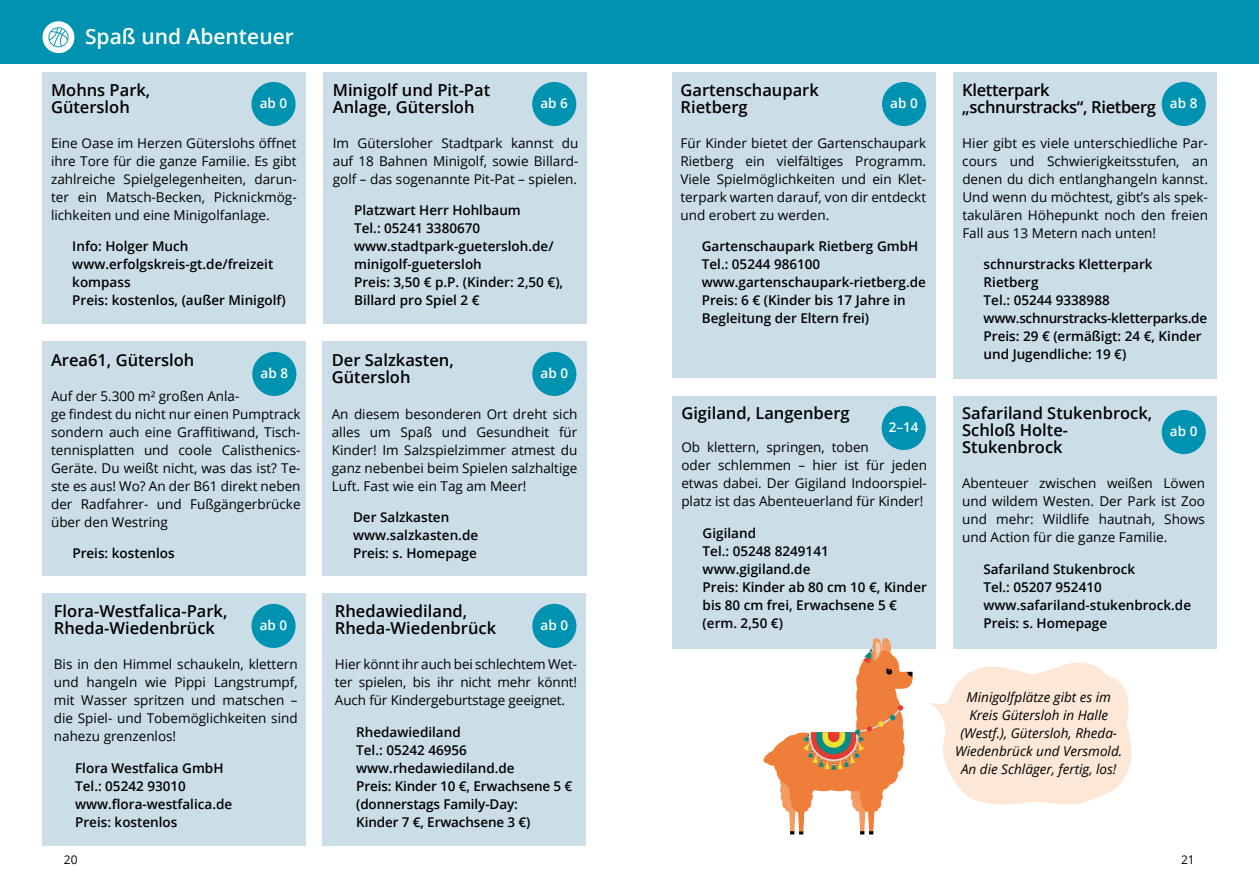
<style>
.page{position:relative;width:1259px;height:893px;background:#fff}
.page>*{position:absolute;margin:0;border:0;box-sizing:border-box;transform-origin:0 0}
.t1{font:600 21px "Open Sans";color:#fff}
.t2{font:600 16.5px/17px "Open Sans";color:#000}
.t3{font:600 16.5px/17px "Open Sans";letter-spacing:-.02em;color:#000}
.t4{font:13.5px/18px "Open Sans";color:#000;text-align:justify}
.t5{font:600 13.5px/18px "Open Sans";color:#000}
.t6{font:italic 13.5px/18px "Open Sans";color:#000;text-align:center}
.t7{font:600 13.5px "Open Sans";color:#fff}
.t8{font:12px "Open Sans";color:#000}
</style>
<div class="page">
<div style="left:0;top:0;width:1259px;height:64px;background:#0093b1"></div>
<div style="left:43px;top:72px;width:263px;height:252px;background:#cbdde7"></div>
<div style="left:323px;top:72px;width:264px;height:252px;background:#cbdde7"></div>
<div style="left:251px;top:82px;width:45px;height:44px;background:#0093b1;border-radius:50%"></div>
<div style="left:532px;top:82px;width:44px;height:44px;background:#0093b1;border-radius:50%"></div>
<div style="left:322px;top:594px;width:264px;height:252px;background:#cbdde7"></div>
<div style="left:43px;top:594px;width:263px;height:252px;background:#cbdde7"></div>
<div style="left:251px;top:604px;width:45px;height:44px;background:#0093b1;border-radius:50%"></div>
<div style="left:43px;top:21px;width:31px;height:32px;background:#fff;border-radius:50%"></div>
<svg style="left:48px;top:27px;width:26px;height:26px"></svg>
<div style="left:43px;top:342px;width:263px;height:234px;background:#cbdde7"></div>
<div style="left:252px;top:352px;width:44px;height:44px;background:#0093b1;border-radius:50%"></div>
<div style="left:532px;top:604px;width:44px;height:44px;background:#0093b1;border-radius:50%"></div>
<div style="left:322px;top:342px;width:265px;height:234px;background:#cbdde7"></div>
<div style="left:532px;top:352px;width:44px;height:44px;background:#0093b1;border-radius:50%"></div>
<div style="left:672px;top:72px;width:263px;height:306px;background:#cbdde7"></div>
<div style="left:952px;top:72px;width:264px;height:306px;background:#cbdde7"></div>
<div style="left:882px;top:82px;width:44px;height:44px;background:#0093b1;border-radius:50%"></div>
<div style="left:1161px;top:82px;width:44px;height:44px;background:#0093b1;border-radius:50%"></div>
<div style="left:952px;top:396px;width:264px;height:252px;background:#cbdde7"></div>
<div style="left:672px;top:396px;width:263px;height:252px;background:#cbdde7"></div>
<div style="left:881px;top:406px;width:45px;height:44px;background:#0093b1;border-radius:50%"></div>
<svg style="left:763px;top:638px;width:149px;height:196px"></svg>
<svg style="left:929px;top:662px;width:203px;height:143px"></svg>
<div style="left:1161px;top:410px;width:44px;height:44px;background:#0093b1;border-radius:50%"></div>
<h1 class="t1" style="left:85px;top:22px;width:210px">Spaß und Abenteuer</h1>
<p class="t2" style="left:51px;top:81px;width:101px">Mohns Park,<br>Gütersloh</p>
<p class="t4" style="left:51px;top:134px;width:247px">Eine Oase im Herzen Güterslohs öffnet ihre Tore für die ganze Familie. Es gibt zahlreiche Spielgelegenheiten, darun&shy;ter ein Matsch-Becken, Picknickmög&shy;lichkeiten und eine Minigolfanlage.</p>
<p class="t5" style="left:72px;top:237px;width:215px">Info: Holger Much www.erfolgskreis-gt.de/freizeit kompass<br>Preis: kostenlos, (außer Minigolf)</p>
<p class="t7" style="left:260px;top:94px;width:29px">ab 0</p>
<p class="t2" style="left:51px;top:351px;width:145px">Area61, Gütersloh</p>
<p class="t4" style="left:51px;top:386px;width:251px;text-align:left">Auf der 5.300 m² großen Anla-<br>ge findest du nicht nur einen Pumptrack sondern auch eine Graffitiwand, Tisch&shy;tennisplatten und coole Calisthenics-Geräte. Du weißt nicht, was das ist? Te&shy;ste es aus! Wo? An der B61 direkt neben der Radfahrer- und Fußgängerbrücke über den Westring</p>
<p class="t5" style="left:72px;top:544px;width:104px">Preis: kostenlos</p>
<p class="t7" style="left:260px;top:364px;width:29px">ab 8</p>
<p class="t2" style="left:54px;top:602px;width:175px">Flora-Westfalica-Park,<br>Rheda-Wiedenbrück</p>
<p class="t4" style="left:54px;top:655px;width:245px">Bis in den Himmel schaukeln, klettern und hangeln wie Pippi Langstrumpf, mit Wasser spritzen und matschen – die Spiel- und Tobemöglichkeiten sind nahezu grenzenlos!</p>
<p class="t5" style="left:75px;top:759px;width:159px">Flora Westfalica GmbH<br>Tel.: 05242 93010 www.flora-westfalica.de<br>Preis: kostenlos</p>
<p class="t7" style="left:260px;top:616px;width:29px">ab 0</p>
<p class="t2" style="left:333px;top:81px;width:159px">Minigolf und Pit-Pat<br>Anlage, Gütersloh</p>
<p class="t4" style="left:333px;top:134px;width:247px">Im Gütersloher Stadtpark kannst du auf 18 Bahnen Minigolf, sowie Billard&shy;golf – das sogenannte Pit-Pat – spielen.</p>
<p class="t5" style="left:354px;top:201px;width:211px">Platzwart Herr Hohlbaum<br>Tel.: 05241 3380670 www.stadtpark-guetersloh.de/ minigolf-guetersloh<br>Preis: 3,50 € p.P. (Kinder: 2,50 €),<br>Billard pro Spiel 2 €</p>
<p class="t7" style="left:540px;top:94px;width:29px">ab 6</p>
<p class="t2" style="left:332px;top:351px;width:124px">Der Salzkasten,<br>Gütersloh</p>
<p class="t4" style="left:332px;top:404px;width:247px">An diesem besonderen Ort dreht sich alles um Spaß und Gesundheit für Kinder! Im Salzspielzimmer atmest du ganz nebenbei beim Spielen salzhaltige Luft. Fast wie ein Tag am Meer!</p>
<p class="t5" style="left:353px;top:508px;width:127px">Der Salzkasten www.salzkasten.de<br>Preis: s. Homepage</p>
<p class="t7" style="left:540px;top:364px;width:29px">ab 0</p>
<p class="t2" style="left:335px;top:602px;width:163px">Rhedawiediland,<br>Rheda-Wiedenbrück</p>
<p class="t4" style="left:335px;top:655px;width:244px">Hier könnt ihr auch bei schlechtem Wet&shy;ter spielen, bis ihr nicht mehr könnt!<br>Auch für Kindergeburtstage geeignet.</p>
<p class="t5" style="left:356px;top:723px;width:218px">Rhedawiediland<br>Tel.: 05242 46956 www.rhedawiediland.de<br>Preis: Kinder 10 €, Erwachsene 5 € (donnerstags Family-Day:<br>Kinder 7 €, Erwachsene 3 €)</p>
<p class="t7" style="left:540px;top:616px;width:29px">ab 0</p>
<p class="t2" style="left:680px;top:81px;width:140px">Gartenschaupark<br>Rietberg</p>
<p class="t4" style="left:680px;top:134px;width:247px">Für Kinder bietet der Gartenschaupark Rietberg ein vielfältiges Programm.<br>Viele Spielmöglichkeiten und ein Klet&shy;terpark warten darauf, von dir entdeckt und erobert zu werden.</p>
<p class="t5" style="left:702px;top:237px;width:226px">Gartenschaupark Rietberg GmbH<br>Tel.: 05244 986100 www.gartenschaupark-rietberg.de<br>Preis: 6 € (Kinder bis 17 Jahre in<br>Begleitung der Eltern frei)</p>
<p class="t7" style="left:890px;top:94px;width:29px">ab 0</p>
<p class="t2" style="left:681px;top:404px;width:170px">Gigiland, Langenberg</p>
<p class="t4" style="left:681px;top:438px;width:247px;text-align:left">Ob klettern, springen, toben<br>oder schlemmen – hier ist für jeden etwas dabei. Der Gigiland Indoorspiel&shy;platz ist das Abenteuerland für Kinder!</p>
<p class="t5" style="left:702px;top:523px;width:226px">Gigiland<br>Tel.: 05248 8249141 www.gigiland.de<br>Preis: Kinder ab 80 cm 10 €, Kinder bis 80 cm frei, Erwachsene 5 € (erm. 2,50 €)</p>
<p class="t7" style="left:888px;top:418px;width:31px">2–14</p>
<p class="t3" style="left:962px;top:81px;width:195px">Kletterpark „schnurstracks“, Rietberg</p>
<p class="t4" style="left:962px;top:134px;width:247px">Hier gibt es viele unterschiedliche Par&shy;cours und Schwierigkeitsstufen, an denen du dich entlanghangeln kannst.<br>Und wenn du möchtest, gibt’s als spek&shy;takulären Höhepunkt noch den freien Fall aus 13 Metern nach unten!</p>
<p class="t5" style="left:983px;top:255px;width:225px">schnurstracks Kletterpark<br>Rietberg<br>Tel.: 05244 9338988 www.schnurstracks-kletterparks.de<br>Preis: 29 € (ermäßigt: 24 €, Kinder und Jugendliche: 19 €)</p>
<p class="t7" style="left:1170px;top:94px;width:29px">ab 8</p>
<p class="t2" style="left:962px;top:404px;width:192px">Safariland Stukenbrock,<br>Schloß Holte-<br>Stukenbrock</p>
<p class="t4" style="left:962px;top:474px;width:244px">Abenteuer zwischen weißen Löwen und wildem Westen. Der Park ist Zoo und mehr: Wildlife hautnah, Shows und Action für die ganze Familie.</p>
<p class="t5" style="left:983px;top:559px;width:209px">Safariland Stukenbrock<br>Tel.: 05207 952410 www.safariland-stukenbrock.de<br>Preis: s. Homepage</p>
<p class="t7" style="left:1170px;top:422px;width:29px">ab 0</p>
<p class="t6" style="left:955px;top:688px;width:168px">Minigolfplätze gibt es im<br>Kreis Gütersloh in Halle (Westf.), Gütersloh, Rheda-<br>Wiedenbrück und Versmold.<br>An die Schläger, fertig, los!</p>
<p class="t8" style="left:64px;top:851px;width:15px">20</p>
<p class="t8" style="left:1181px;top:851px;width:15px">21</p>
</div>
